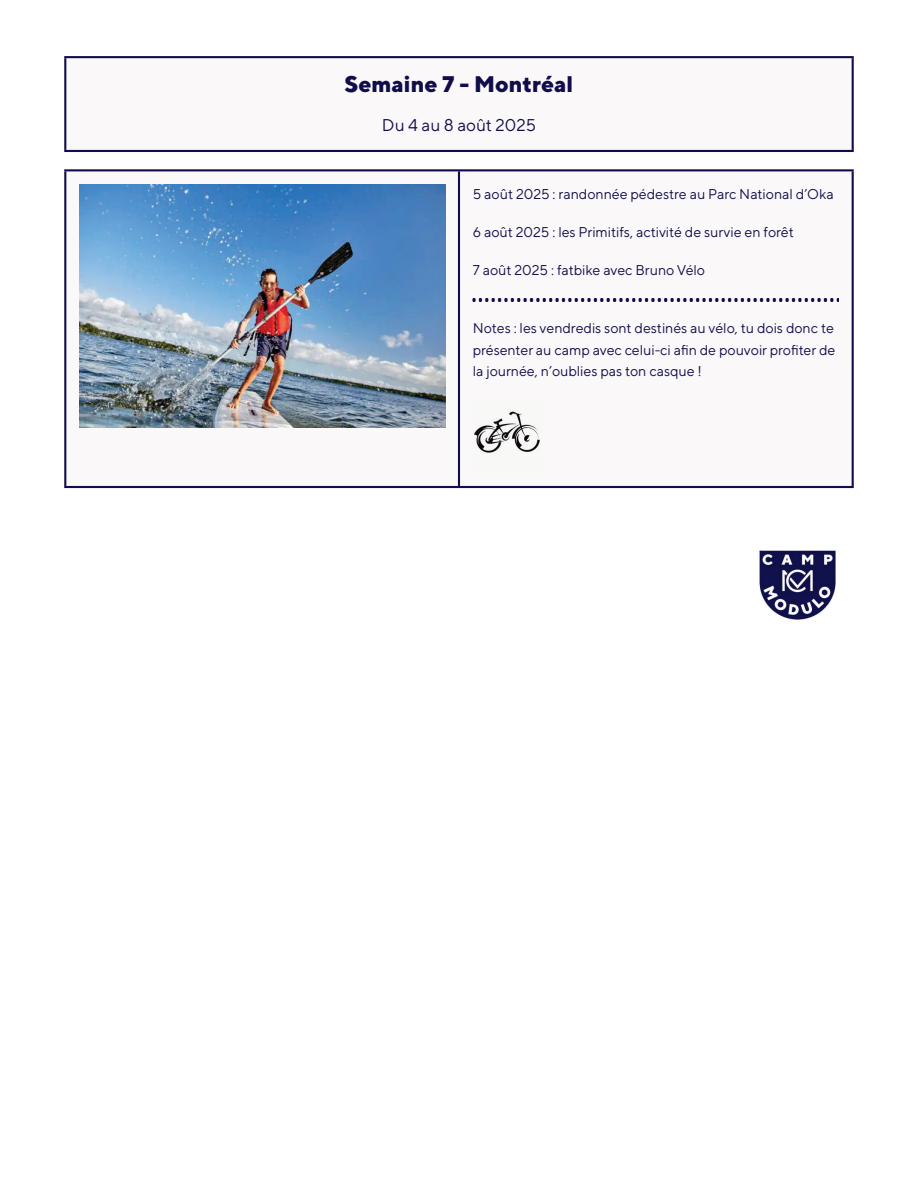
<style>
.page{position:relative;width:918px;height:1188px;background:#fff}
.page>*{position:absolute;margin:0;border:0;box-sizing:border-box;transform-origin:0 0}
.t1{font:800 22.5px "TT Norms";color:#110d4b}
.t2{font:16.95px "TT Norms Pro";color:#110d4b}
.t3{font:14.1px/21.1px "TT Norms Pro";color:#110d4b;text-align:justify}
</style>
<div class="page">
<div style="left:65px;top:57px;width:788px;height:94px;background:#faf8f8"></div>
<hr style="left:64px;top:58px;width:2px;height:92px;background:#110d4b">
<hr style="left:852px;top:58px;width:2px;height:92px;background:#110d4b">
<hr style="left:64px;top:56px;width:790px;height:2px;background:#110d4b">
<hr style="left:64px;top:150px;width:790px;height:2px;background:#110d4b">
<svg style="left:66px;top:171px;width:786px;height:315px"></svg>
<img style="left:79px;top:184px;width:366px;height:244px">
<img style="left:473px;top:298px;width:366px;height:4px">
<img style="left:473px;top:399px;width:70px;height:74px">
<hr style="left:64px;top:171px;width:2px;height:315px;background:#110d4b">
<hr style="left:458px;top:171px;width:2px;height:315px;background:#110d4b">
<hr style="left:852px;top:171px;width:2px;height:315px;background:#110d4b">
<hr style="left:64px;top:169px;width:790px;height:2px;background:#110d4b">
<hr style="left:64px;top:486px;width:790px;height:2px;background:#110d4b">
<img style="left:759px;top:550px;width:77px;height:70px">
<h1 class="t1" style="left:345px;top:70px;width:230px">Semaine 7 - Montréal</h1>
<p class="t2" style="left:382px;top:115px;width:156px">Du 4 au 8 août 2025</p>
<p class="t3" style="left:473px;top:184px;width:362px">5 août 2025 : randonnée pédestre au Parc National d’Oka</p>
<p class="t3" style="left:473px;top:222px;width:323px">6 août 2025 : les Primitifs, activité de survie en forêt</p>
<p class="t3" style="left:473px;top:260px;width:234px">7 août 2025 : fatbike avec Bruno Vélo</p>
<p class="t3" style="left:473px;top:318px;width:364px">Notes : les vendredis sont destinés au vélo, tu dois donc te présenter au camp avec celui-ci afin de pouvoir profiter de la journée, n’oublies pas ton casque !</p>
</div>
